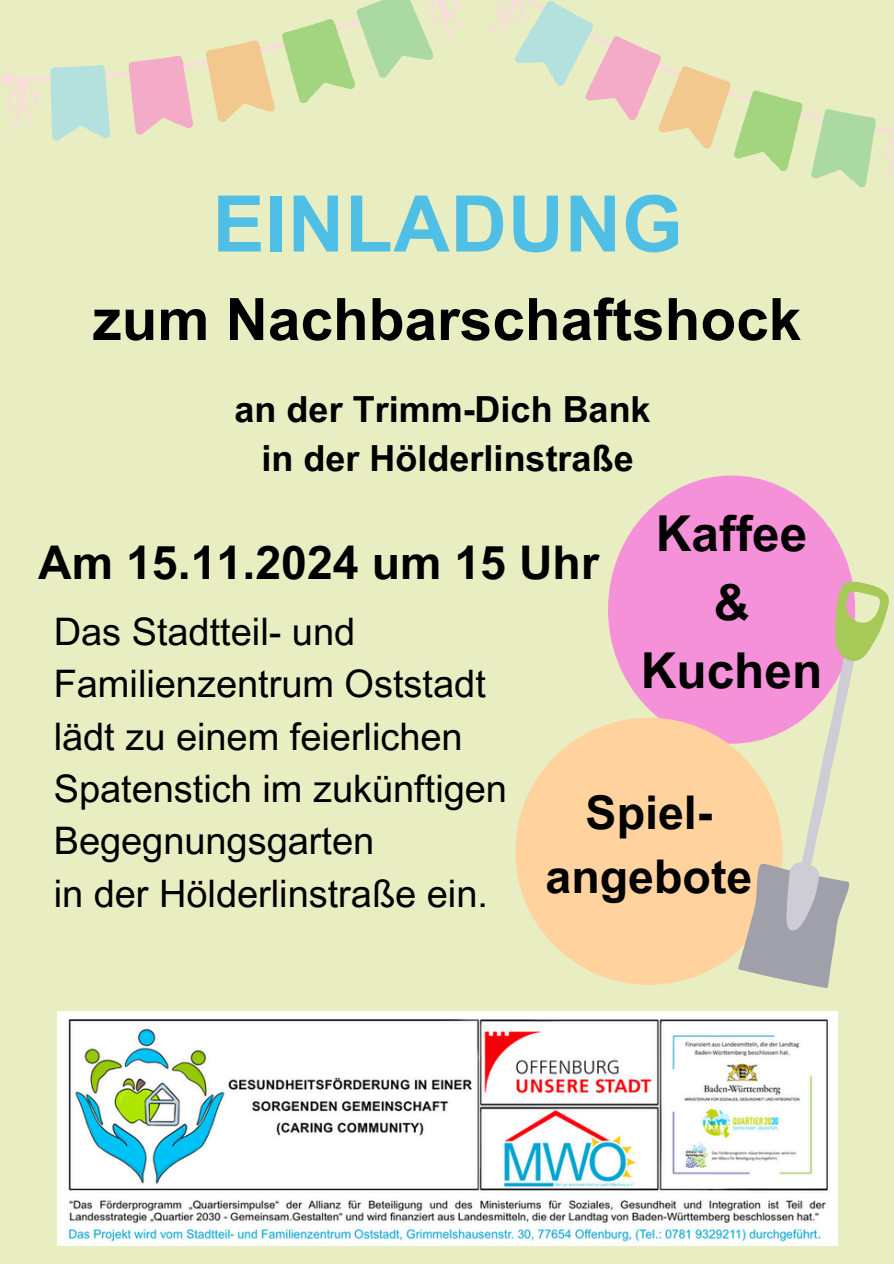
<style>
.page{position:relative;width:894px;height:1264px;background:#fff}
.page>*{position:absolute;margin:0;border:0;box-sizing:border-box;transform-origin:0 0}
.t1{font:700 78px "Arial MT Pro";letter-spacing:.01em;color:#50bfe5}
.t2{font:700 58.5px "Arial MT Pro";color:#000}
.t3{font:700 49.5px/68.7px "Arial MT Pro";color:#000;text-align:center}
.t4{font:700 46.5px/64.2px "Arial MT Pro";color:#000;text-align:center}
.t5{font:37.95px/52.3px "Arial MT Pro";color:#000}
.t6{font:700 36px/49.5px "Arial MT Pro";color:#000;text-align:center}
</style>
<div class="page">
<div style="left:0;top:0;width:893px;height:1263px;background:#e8edc2"></div>
<img style="left:58px;top:1011px;width:778px;height:234px">
<div style="left:608px;top:475px;width:246px;height:268px;background:#f591d9;border-radius:50%"></div>
<div style="left:515px;top:717px;width:267px;height:267px;background:#ffd29e;border-radius:50%"></div>
<svg style="left:737px;top:578px;width:152px;height:410px"></svg>
<svg style="left:489px;top:0;width:404px;height:180px"></svg>
<svg style="left:511px;top:0;width:376px;height:188px"></svg>
<svg style="left:2px;top:0;width:461px;height:129px"></svg>
<svg style="left:38px;top:51px;width:159px;height:90px"></svg>
<svg style="left:203px;top:0;width:232px;height:123px"></svg>
<h3 class="t1" style="left:212px;top:195px;width:471px">EINLADUNG</h3>
<p class="t2" style="left:92px;top:297px;width:710px">zum Nachbarschaftshock</p>
<h3 class="t6" style="left:234px;top:389px;width:417px">an der Trimm-Dich Bank in der Hölderlinstraße</h3>
<h2 class="t3" style="left:640px;top:505px;width:183px">Kaffee &amp;<br>Kuchen</h2>
<p class="t4" style="left:38px;top:536px;width:562px">Am 15.11.2024 um 15 Uhr</p>
<p class="t5" style="left:54px;top:610px;width:454px">Das Stadtteil- und<br>Familienzentrum Oststadt lädt zu einem feierlichen<br>Spatenstich im zukünftigen<br>Begegnungsgarten</p>
<h1 class="t5" style="left:54px;top:872px;width:435px">in der Hölderlinstraße ein.</h1>
<h4 class="t4" style="left:545px;top:786px;width:208px">Spiel&shy;angebote</h4>
</div>
